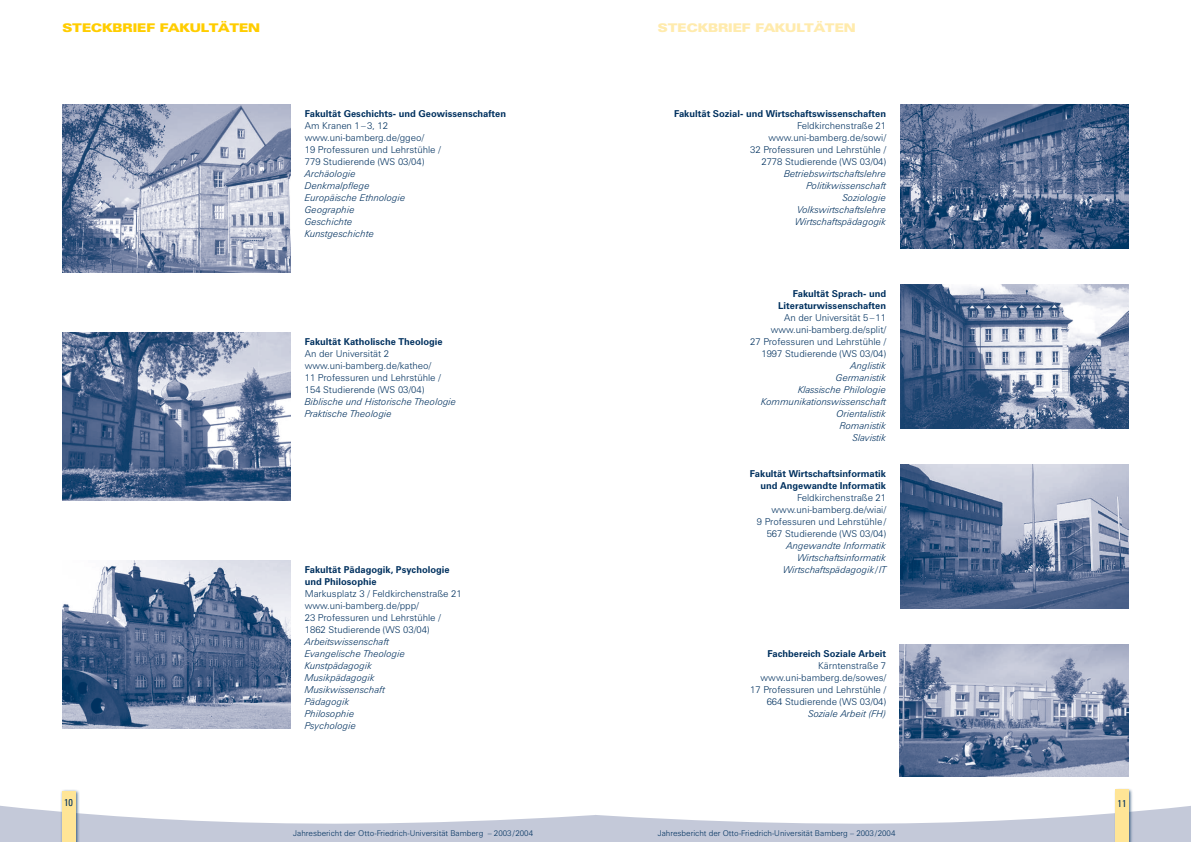
<style>
.page{position:relative;width:1191px;height:842px;background:#fff}
.page>*{position:absolute;margin:0;border:0;box-sizing:border-box;transform-origin:0 0}
.t1{font:900 expanded 12px "Zurich BT";color:#ffcd00}
.t2{font:900 expanded 12px "Zurich BT";color:#ffebad}
.t3{font:condensed 10px "Univers";color:#00315f}
.t4{font:300 9.5px/12px "Zurich BT";color:#00315f;text-align:right}
.t5{font:italic 300 9.5px/12px "Zurich BT";color:#00315f}
.t6{font:700 9.5px/12px "Zurich BT";color:#00315f;text-align:right}
.t7{font:300 8px "Zurich BT";color:#00315f}
</style>
<div class="page">
<div style="left:60px;top:788px;width:20px;height:54px;background:#00315f;opacity:.75"></div>
<div style="left:62px;top:791px;width:13px;height:51px;background:#ffe596"></div>
<svg style="left:0;top:797px;width:1191px;height:45px"></svg>
<div style="left:1113px;top:787px;width:20px;height:55px;background:#00315f;opacity:.75"></div>
<div style="left:1115px;top:789px;width:13px;height:53px;background:#ffe596"></div>
<img style="left:62px;top:105px;width:229px;height:168px">
<img style="left:900px;top:465px;width:228px;height:144px">
<img style="left:900px;top:285px;width:228px;height:144px">
<img style="left:62px;top:333px;width:229px;height:168px">
<img style="left:899px;top:645px;width:229px;height:132px">
<img style="left:62px;top:561px;width:228px;height:168px">
<img style="left:900px;top:105px;width:228px;height:144px">
<p class="t1" style="left:62px;top:20px;width:199px">STECKBRIEF FAKULTÄTEN</p>
<p class="t6" style="left:305px;top:107px;width:203px">Fakultät Geschichts- und Geowissenschaften</p>
<p class="t4" style="left:305px;top:119px;width:137px;text-align:left">Am Kranen 1–3, 12 www.uni-bamberg.de/ggeo/<br>19 Professuren und Lehrstühle /<br>779 Studierende (WS 03/04)</p>
<p class="t5" style="left:305px;top:167px;width:102px">Archäologie<br>Denkmalpflege<br>Europäische Ethnologie<br>Geographie<br>Geschichte<br>Kunstgeschichte</p>
<p class="t6" style="left:305px;top:335px;width:139px">Fakultät Katholische Theologie</p>
<p class="t4" style="left:305px;top:347px;width:137px;text-align:left">An der Universität 2 www.uni-bamberg.de/katheo/<br>11 Professuren und Lehrstühle /<br>154 Studierende (WS 03/04)</p>
<p class="t5" style="left:305px;top:395px;width:153px">Biblische und Historische Theologie<br>Praktische Theologie</p>
<p class="t6" style="left:305px;top:563px;width:146px;text-align:left">Fakultät Pädagogik, Psychologie und Philosophie</p>
<p class="t4" style="left:305px;top:587px;width:158px;text-align:left">Markusplatz 3 / Feldkirchenstraße 21 www.uni-bamberg.de/ppp/<br>23 Professuren und Lehrstühle /<br>1862 Studierende (WS 03/04)</p>
<p class="t5" style="left:305px;top:635px;width:102px">Arbeitswissenschaft<br>Evangelische Theologie<br>Kunstpädagogik<br>Musikpädagogik<br>Musikwissenschaft<br>Pädagogik<br>Philosophie<br>Psychologie</p>
<p class="t2" style="left:658px;top:20px;width:199px">STECKBRIEF FAKULTÄTEN</p>
<p class="t6" style="left:674px;top:107px;width:214px">Fakultät Sozial- und Wirtschaftswissenschaften</p>
<p class="t4" style="left:750px;top:119px;width:137px">Feldkirchenstraße 21 www.uni-bamberg.de/sowi/<br>32 Professuren und Lehrstühle /<br>2778 Studierende (WS 03/04)</p>
<p class="t5" style="left:784px;top:167px;width:104px;text-align:right">Betriebswirtschaftslehre<br>Politikwissenschaft<br>Soziologie<br>Volkswirtschaftslehre<br>Wirtschaftspädagogik</p>
<p class="t6" style="left:778px;top:287px;width:109px">Fakultät Sprach- und<br>Literaturwissenschaften</p>
<p class="t4" style="left:750px;top:311px;width:137px">An der Universität 5–11 www.uni-bamberg.de/split/<br>27 Professuren und Lehrstühle /<br>1997 Studierende (WS 03/04)</p>
<p class="t5" style="left:761px;top:359px;width:126px;text-align:right">Anglistik<br>Germanistik<br>Klassische Philologie<br>Kommunikationswissenschaft<br>Orientalistik<br>Romanistik<br>Slavistik</p>
<p class="t6" style="left:750px;top:467px;width:138px">Fakultät Wirtschaftsinformatik und Angewandte Informatik</p>
<p class="t4" style="left:757px;top:491px;width:131px">Feldkirchenstraße 21 www.uni-bamberg.de/wiai/<br>9 Professuren und Lehrstühle/<br>567 Studierende (WS 03/04)</p>
<p class="t5" style="left:783px;top:539px;width:104px;text-align:right">Angewandte Informatik<br>Wirtschaftsinformatik<br>Wirtschaftspädagogik /IT</p>
<p class="t6" style="left:767px;top:647px;width:120px">Fachbereich Soziale Arbeit</p>
<p class="t4" style="left:750px;top:659px;width:137px">Kärntenstraße 7 www.uni-bamberg.de/sowes/<br>17 Professuren und Lehrstühle /<br>664 Studierende (WS 03/04)</p>
<p class="t5" style="left:808px;top:707px;width:79px">Soziale Arbeit (FH)</p>
<p class="t3" style="left:64px;top:796px;width:10px">10</p>
<p class="t3" style="left:1117px;top:797px;width:10px">11</p>
<p class="t7" style="left:658px;top:829px;width:239px">Jahresbericht der Otto-Friedrich-Universität Bamberg – 2003/2004</p>
<p class="t7" style="left:293px;top:829px;width:241px">Jahresbericht der Otto-Friedrich-Universität Bamberg – 2003/2004</p>
</div>
